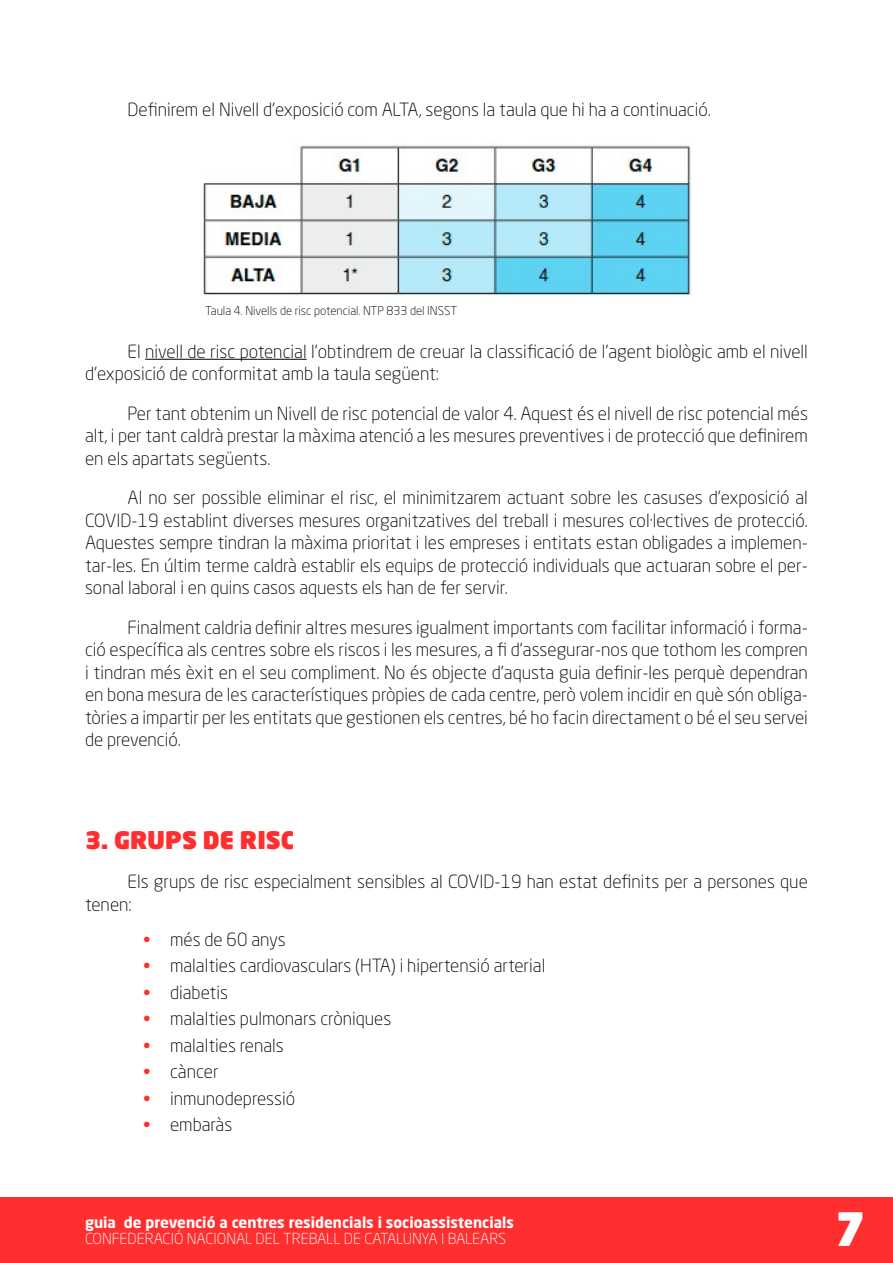
<style>
.page{position:relative;width:893px;height:1263px;background:#fff}
.page>*{position:absolute;margin:0;border:0;box-sizing:border-box;transform-origin:0 0}
.t1{font:900 45px "Neo Sans Pro";color:#fff}
.t2{font:900 24px "Neo Sans Pro";color:#ff2f30}
.t3{font:300 18px/22.5px "Neo Sans Std";color:#000;text-align:justify}
.t4{font:700 15px "Neo Sans Std";color:#fff}
.t5{font:300 15px "Neo Sans Std";color:#fff}
.t6{font:300 12px "Neo Sans Std";color:#000}
.s1{color:#ff2f30}
</style>
<div class="page">
<div style="left:0;top:1197px;width:893px;height:66px;background:#ff2f30"></div>
<hr style="left:145px;top:359px;width:162px;height:1px;background:#000">
<img style="left:203px;top:145px;width:490px;height:151px">
<p class="t3" style="left:128px;top:98px;width:585px">Definirem el Nivell d’exposició com ALTA, segons la taula que hi ha a continuació.</p>
<p class="t6" style="left:205px;top:304px;width:254px">Taula 4. Nivells de risc potencial. NTP 833 del INSST</p>
<p class="t3" style="left:85px;top:340px;width:724px;text-indent:43px">El nivell de risc potencial l’obtindrem de creuar la classificació de l’agent biològic amb el nivell d’exposició de conformitat amb la taula següent:</p>
<p class="t3" style="left:85px;top:402px;width:724px;text-indent:43px">Per tant obtenim un Nivell de risc potencial de valor 4. Aquest és el nivell de risc potencial més alt, i per tant caldrà prestar la màxima atenció a les mesures preventives i de protecció que definirem en els apartats següents.</p>
<p class="t3" style="left:85px;top:486px;width:724px;text-indent:43px">Al no ser possible eliminar el risc, el minimitzarem actuant sobre les casuses d’exposició al COVID-19 establint diverses mesures organitzatives del treball i mesures col·lectives de protecció.<br>Aquestes sempre tindran la màxima prioritat i les empreses i entitats estan obligades a implemen&shy;tar-les. En últim terme caldrà establir els equips de protecció individuals que actuaran sobre el per&shy;sonal laboral i en quins casos aquests els han de fer servir.</p>
<p class="t3" style="left:85px;top:616px;width:724px;text-indent:43px">Finalment caldria definir altres mesures igualment importants com facilitar informació i forma&shy;ció específica als centres sobre els riscos i les mesures, a fi d’assegurar-nos que tothom les compren i tindran més èxit en el seu compliment. No és objecte d’aqusta guia definir-les perquè dependran en bona mesura de les característiques pròpies de cada centre, però volem incidir en què són obliga&shy;tòries a impartir per les entitats que gestionen els centres, bé ho facin directament o bé el seu servei de prevenció.</p>
<h2 class="t2" style="left:85px;top:824px;width:211px">3. GRUPS DE RISC</h2>
<p class="t3" style="left:85px;top:870px;width:724px;text-indent:43px">Els grups de risc especialment sensibles al COVID-19 han estat definits per a persones que tenen:</p>
<p class="t3" style="left:143px;top:928px;width:144px"><span class="s1">•</span> més de 60 anys</p>
<p class="t3" style="left:143px;top:954px;width:404px"><span class="s1">•</span> malalties cardiovasculars (HTA) i hipertensió arterial</p>
<p class="t3" style="left:143px;top:981px;width:86px"><span class="s1">•</span> diabetis</p>
<p class="t3" style="left:143px;top:1007px;width:250px"><span class="s1">•</span> malalties pulmonars cròniques</p>
<p class="t3" style="left:143px;top:1034px;width:142px"><span class="s1">•</span> malalties renals</p>
<p class="t3" style="left:143px;top:1060px;width:77px"><span class="s1">•</span> càncer</p>
<p class="t3" style="left:143px;top:1087px;width:154px"><span class="s1">•</span> inmunodepressió</p>
<p class="t3" style="left:143px;top:1113px;width:91px"><span class="s1">•</span> embaràs</p>
<p class="t4" style="left:85px;top:1212px;width:430px">guia de prevenció a centres residencials i socioassistencials</p>
<p class="t5" style="left:85px;top:1230px;width:423px">CONFEDERACIÓ NACIONAL DEL TREBALL DE CATALUNYA I BALEARS</p>
<h1 class="t1" style="left:835px;top:1200px;width:32px">7</h1>
</div>
